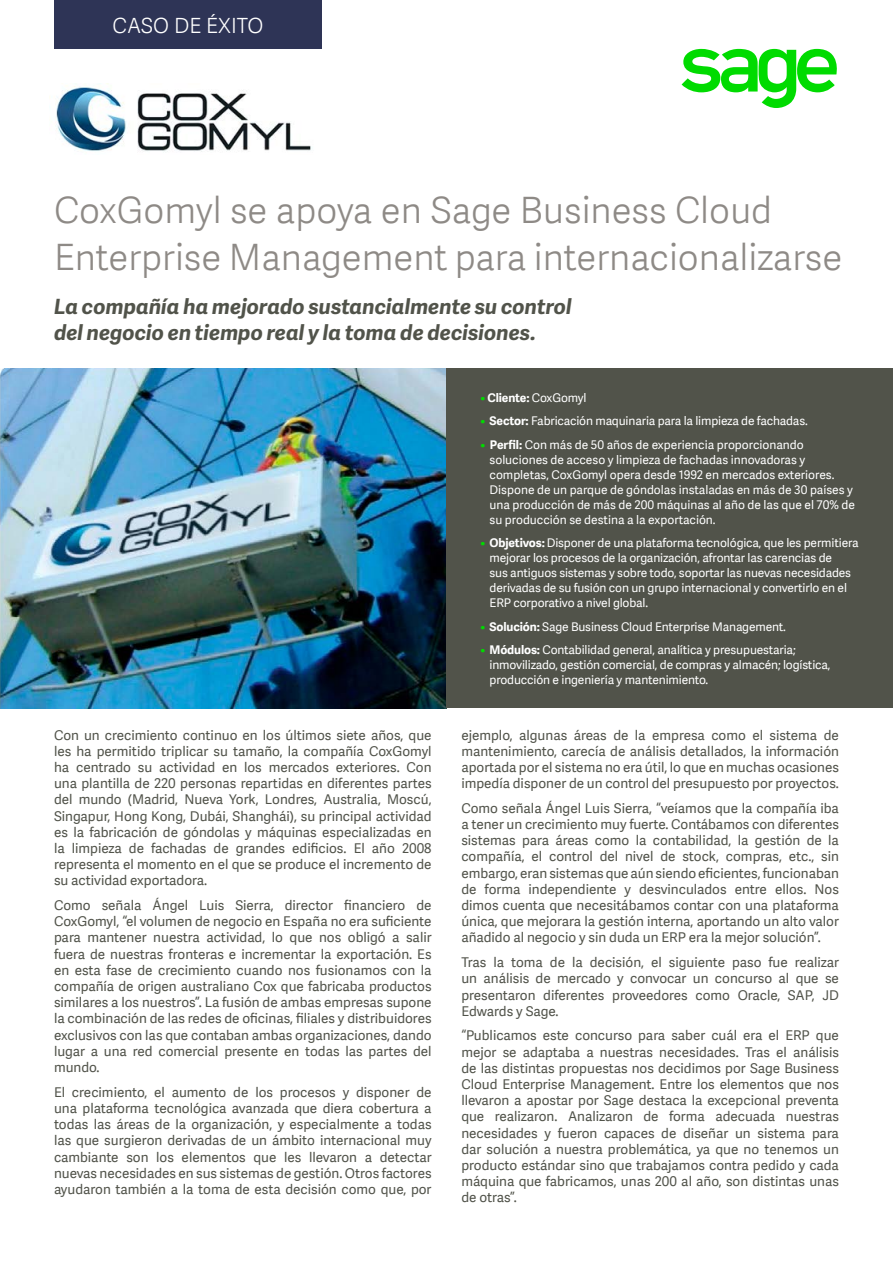
<style>
.page{position:relative;width:893px;height:1263px;background:#fff}
.page>*{position:absolute;margin:0;border:0;box-sizing:border-box;transform-origin:0 0}
.t1{font:36.45px/46.7px "Adelle Sans SAGE Lt";color:#8e8a86}
.t2{font:italic 700 21px/25.2px "Adelle Sans SAGE";color:#51534a}
.t3{font:21px "Adelle Sans SAGE Lt";color:#fff}
.t4{font:13.5px/16.2px "Adelle Sans SAGE";color:#51534a;text-align:justify}
.t5{font:12px/15px "Adelle Sans SAGE";letter-spacing:-.01em;color:#fff}
.t6{font:700 12px "Adelle Sans SAGE";letter-spacing:-.01em;color:#fff}
.s1{color:#00db00}
.s2{font-weight:400}
.s3{font-weight:700;color:#00db00}
.s4{font-weight:700}
</style>
<div class="page">
<div style="left:54px;top:0;width:268px;height:49px;background:#2e3456"></div>
<img style="left:0;top:368px;width:446px;height:340px">
<div style="left:446px;top:368px;width:447px;height:340px;background:#51534a"></div>
<svg style="left:682px;top:49px;width:155px;height:59px"></svg>
<img style="left:56px;top:86px;width:255px;height:66px">
<h2 class="t3" style="left:113px;top:10px;width:152px">CASO DE ÉXITO</h2>
<h1 class="t1" style="left:54px;top:186px;width:790px">CoxGomyl se apoya en Sage Business Cloud<br>Enterprise Management para internacionalizarse</h1>
<h2 class="t2" style="left:54px;top:294px;width:519px">La compañía ha mejorado sustancialmente su control del negocio en tiempo real y la toma de decisiones.</h2>
<p class="t4" style="left:54px;top:726px;width:379px">Con un crecimiento continuo en los últimos siete años, que les ha permitido triplicar su tamaño, la compañía CoxGomyl ha centrado su actividad en los mercados exteriores. Con una plantilla de 220 personas repartidas en diferentes partes del mundo (Madrid, Nueva York, Londres, Australia, Moscú, Singapur, Hong Kong, Dubái, Shanghái), su principal actividad es la fabricación de góndolas y máquinas especializadas en la limpieza de fachadas de grandes edificios. El año 2008 representa el momento en el que se produce el incremento de su actividad exportadora.</p>
<p class="t4" style="left:54px;top:897px;width:379px">Como señala Ángel Luis Sierra, director financiero de CoxGomyl, “el volumen de negocio en España no era suficiente para mantener nuestra actividad, lo que nos obligó a salir fuera de nuestras fronteras e incrementar la exportación. Es en esta fase de crecimiento cuando nos fusionamos con la compañía de origen australiano Cox que fabricaba productos similares a los nuestros”. La fusión de ambas empresas supone la combinación de las redes de oficinas, filiales y distribuidores exclusivos con las que contaban ambas organizaciones, dando lugar a una red comercial presente en todas las partes del mundo.</p>
<p class="t4" style="left:54px;top:1083px;width:379px">El crecimiento, el aumento de los procesos y disponer de una plataforma tecnológica avanzada que diera cobertura a todas las áreas de la organización, y especialmente a todas las que surgieron derivadas de un ámbito internacional muy cambiante son los elementos que les llevaron a detectar nuevas necesidades en sus sistemas de gestión. Otros factores ayudaron también a la toma de esta decisión como que, por</p>
<p class="t6" style="left:480px;top:388px;width:108px"><span class="s1">•</span> Cliente: <span class="s2">CoxGomyl</span></p>
<p class="t5" style="left:480px;top:413px;width:329px"><span class="s3">•</span> <span class="s4">Sector:</span> Fabricación maquinaria para la limpieza de fachadas.</p>
<p class="t5" style="left:490px;top:436px;width:367px;text-indent:-9px"><span class="s3">•</span> <span class="s4">Perfil:</span> Con más de 50 años de experiencia proporcionando soluciones de acceso y limpieza de fachadas innovadoras y completas, CoxGomyl opera desde 1992 en mercados exteriores.<br>Dispone de un parque de góndolas instaladas en más de 30 países y una producción de más de 200 máquinas al año de las que el 70% de su producción se destina a la exportación.</p>
<p class="t5" style="left:490px;top:535px;width:371px;text-indent:-9px"><span class="s3">•</span> <span class="s4">Objetivos:</span> Disponer de una plataforma tecnológica, que les permitiera mejorar los procesos de la organización, afrontar las carencias de<br>sus antiguos sistemas y sobre todo, soportar las nuevas necesidades derivadas de su fusión con un grupo internacional y convertirlo en el ERP corporativo a nivel global.</p>
<p class="t5" style="left:480px;top:618px;width:307px"><span class="s3">•</span> <span class="s4">Solución:</span> Sage Business Cloud Enterprise Management.</p>
<p class="t5" style="left:490px;top:642px;width:342px;text-indent:-9px"><span class="s3">•</span> <span class="s4">Módulos:</span> Contabilidad general, analítica y presupuestaria; inmovilizado, gestión comercial, de compras y almacén; logística, producción e ingeniería y mantenimiento.</p>
<p class="t4" style="left:461px;top:726px;width:379px">ejemplo, algunas áreas de la empresa como el sistema de mantenimiento, carecía de análisis detallados, la información aportada por el sistema no era útil, lo que en muchas ocasiones impedía disponer de un control del presupuesto por proyectos.</p>
<p class="t4" style="left:461px;top:799px;width:379px">Como señala Ángel Luis Sierra, “veíamos que la compañía iba a tener un crecimiento muy fuerte. Contábamos con diferentes sistemas para áreas como la contabilidad, la gestión de la compañía, el control del nivel de stock, compras, etc., sin embargo, eran sistemas que aún siendo eficientes, funcionaban de forma independiente y desvinculados entre ellos. Nos dimos cuenta que necesitábamos contar con una plataforma única, que mejorara la gestión interna, aportando un alto valor añadido al negocio y sin duda un ERP era la mejor solución”.</p>
<p class="t4" style="left:461px;top:954px;width:379px">Tras la toma de la decisión, el siguiente paso fue realizar un análisis de mercado y convocar un concurso al que se presentaron diferentes proveedores como Oracle, SAP, JD Edwards y Sage.</p>
<p class="t4" style="left:461px;top:1027px;width:379px">“Publicamos este concurso para saber cuál era el ERP que mejor se adaptaba a nuestras necesidades. Tras el análisis de las distintas propuestas nos decidimos por Sage Business Cloud Enterprise Management. Entre los elementos que nos llevaron a apostar por Sage destaca la excepcional preventa que realizaron. Analizaron de forma adecuada nuestras necesidades y fueron capaces de diseñar un sistema para dar solución a nuestra problemática, ya que no tenemos un producto estándar sino que trabajamos contra pedido y cada máquina que fabricamos, unas 200 al año, son distintas unas de otras”.</p>
</div>
